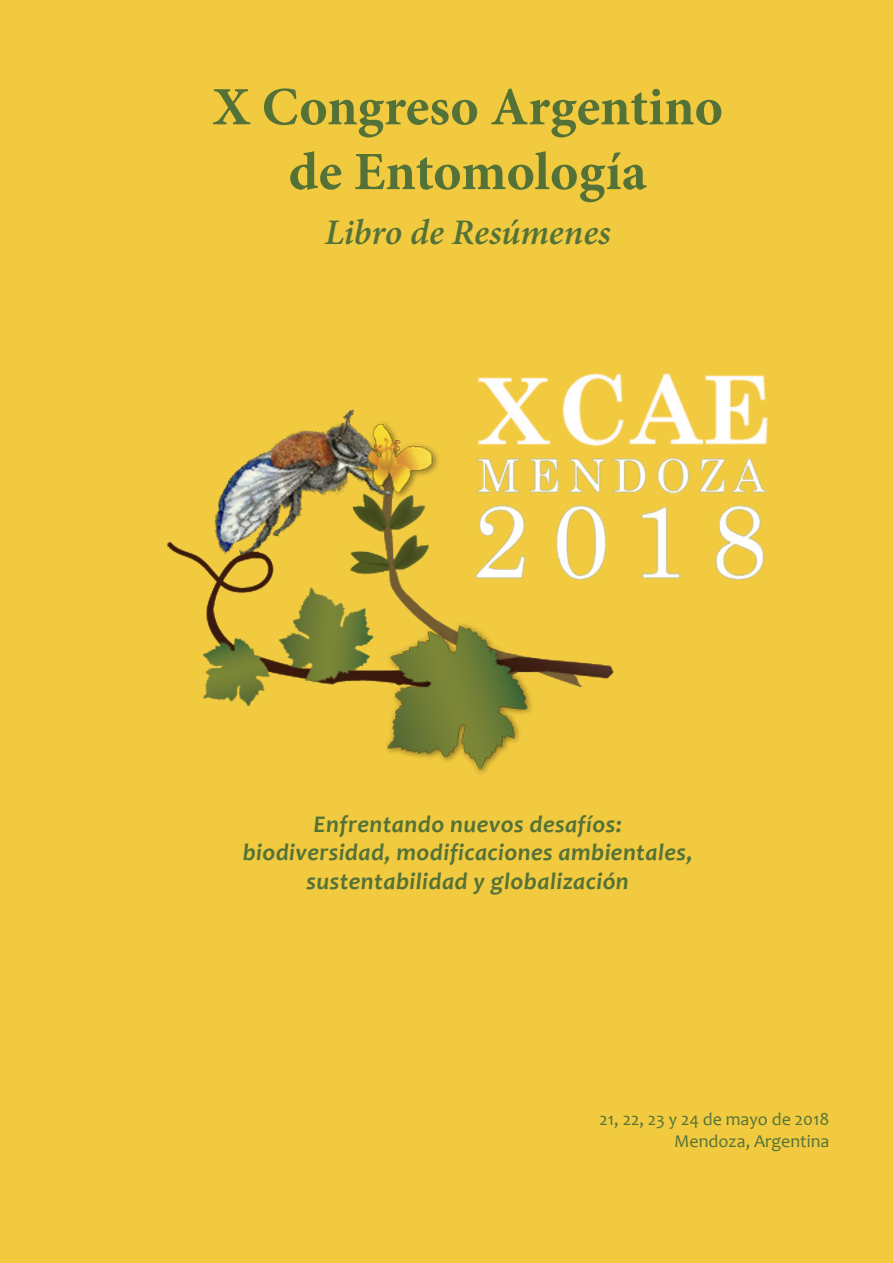
<style>
.page{position:relative;width:893px;height:1263px;background:#f1ca40}
.page>*{position:absolute;margin:0;border:0;box-sizing:border-box;transform-origin:0 0}
.t1{font:700 54px/64.8px "Minion Pro";letter-spacing:.005em;color:#547237;text-align:center}
.t2{font:italic 600 36px "Minion Pro";letter-spacing:-.005em;color:#547237}
.t3{font:italic 700 24px/28.8px "Candara";letter-spacing:.02em;color:#547237;text-align:center}
.t4{font:18px "Candara";color:#547237}
</style>
<div class="page">
<img style="left:168px;top:374px;width:599px;height:399px">
<p class="t1" style="left:213px;top:74px;width:512px">X Congreso Argentino de Entomología</p>
<p class="t2" style="left:325px;top:207px;width:287px">Libro de Resúmenes</p>
<p class="t3" style="left:314px;top:809px;width:310px">Enfrentando nuevos desafíos:</p>
<p class="t3" style="left:243px;top:838px;width:451px">biodiversidad, modificaciones ambientales, sustentabilidad y globalización</p>
<p class="t4" style="left:600px;top:1108px;width:231px">21, 22, 23 y 24 de mayo de 2018</p>
<p class="t4" style="left:674px;top:1129px;width:156px">Mendoza, Argentina</p>
</div>
